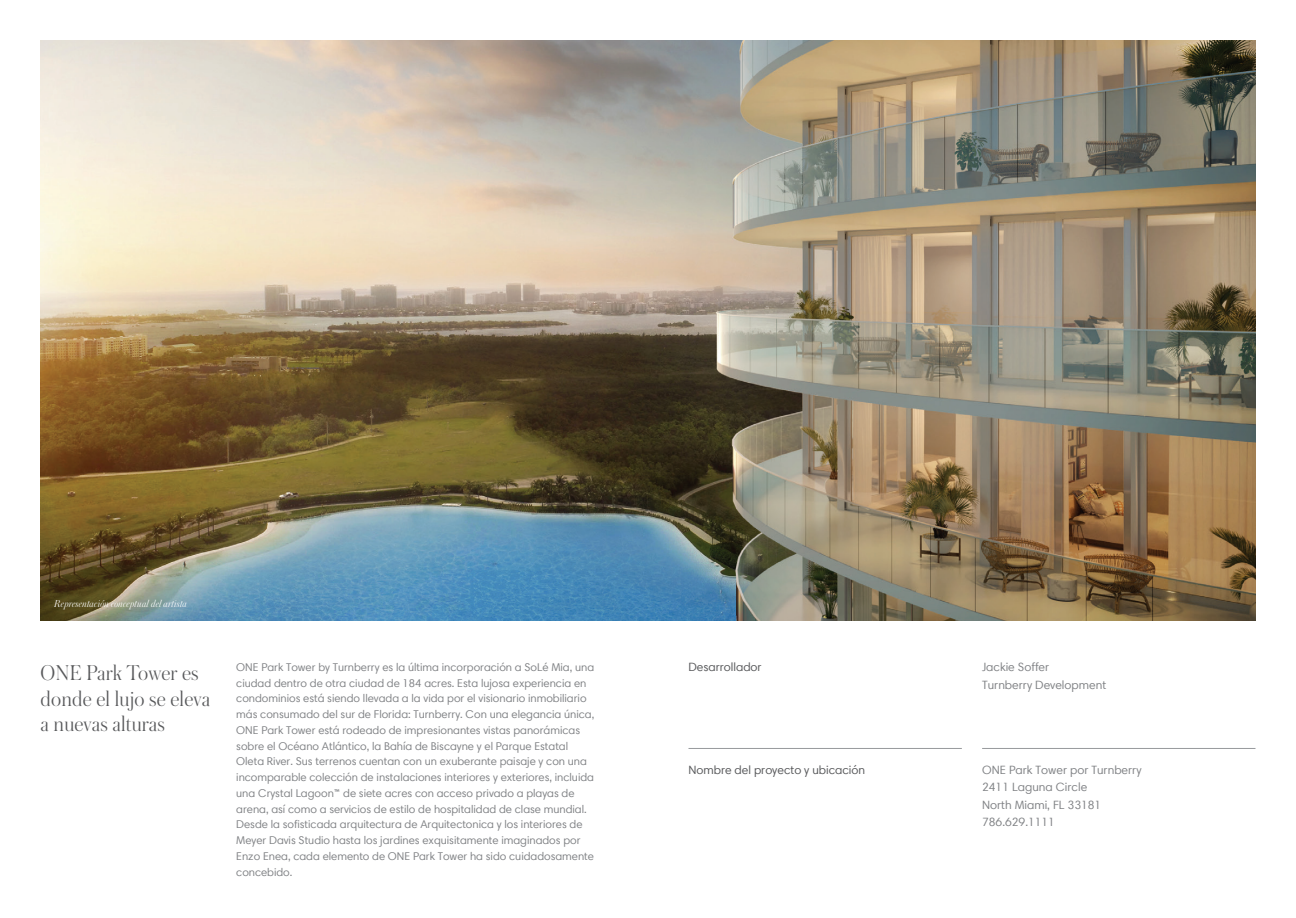
<style>
.page{position:relative;width:1296px;height:918px;background:#fff}
.page>*{position:absolute;margin:0;border:0;box-sizing:border-box;transform-origin:0 0}
.t1{font:300 22.5px/25.5px "Austin";letter-spacing:.01em;color:#57585a}
.BODY{font:12px "Harmonia Sans W01";color:#808285}
.BODY-2{font:12px "Harmonia Sans W01";color:#57585a}
.BODY-3{font:11.25px/15.8px "Harmonia Sans W01";color:#808285}
.VITA_BODY{font:italic 300 10.5px "Austin";letter-spacing:.01em;color:#fff}
</style>
<div class="page">
<img style="left:40px;top:40px;width:1216px;height:580px">
<hr style="left:688px;top:748px;width:274px;height:1px;background:#97999c">
<hr style="left:982px;top:748px;width:274px;height:1px;background:#97999c">
<p class="VITA_BODY" style="left:55px;top:596px;width:134px">Representación conceptual del artista</p>
<p class="t1" style="left:40px;top:659px;width:171px">ONE Park Tower es donde el lujo se eleva a nuevas alturas</p>
<p class="BODY-3" style="left:236px;top:659px;width:360px">ONE Park Tower by Turnberry es la última incorporación a SoLé Mia, una ciudad dentro de otra ciudad de 184 acres. Esta lujosa experiencia en condominios está siendo llevada a la vida por el visionario inmobiliario más consumado del sur de Florida: Turnberry. Con una elegancia única, ONE Park Tower está rodeado de impresionantes vistas panorámicas sobre el Océano Atlántico, la Bahía de Biscayne y el Parque Estatal Oleta River. Sus terrenos cuentan con un exuberante paisaje y con una incomparable colección de instalaciones interiores y exteriores, incluida una Crystal Lagoon™ de siete acres con acceso privado a playas de arena, así como a servicios de estilo de hospitalidad de clase mundial.<br>Desde la sofisticada arquitectura de Arquitectonica y los interiores de Meyer Davis Studio hasta los jardines exquisitamente imaginados por Enzo Enea, cada elemento de ONE Park Tower ha sido cuidadosamente concebido.</p>
<p class="BODY-2" style="left:688px;top:660px;width:75px">Desarrollador</p>
<p class="BODY-2" style="left:688px;top:763px;width:178px">Nombre del proyecto y ubicación</p>
<p class="BODY" style="left:982px;top:660px;width:69px">Jackie Soffer</p>
<p class="BODY" style="left:982px;top:677px;width:126px">Turnberry Development</p>
<p class="BODY" style="left:982px;top:763px;width:161px">ONE Park Tower por Turnberry</p>
<p class="BODY" style="left:982px;top:780px;width:107px">2411 Laguna Circle</p>
<p class="BODY" style="left:982px;top:797px;width:121px">North Miami, FL 33181</p>
<p class="BODY" style="left:982px;top:814px;width:74px">786.629.1111</p>
</div>
